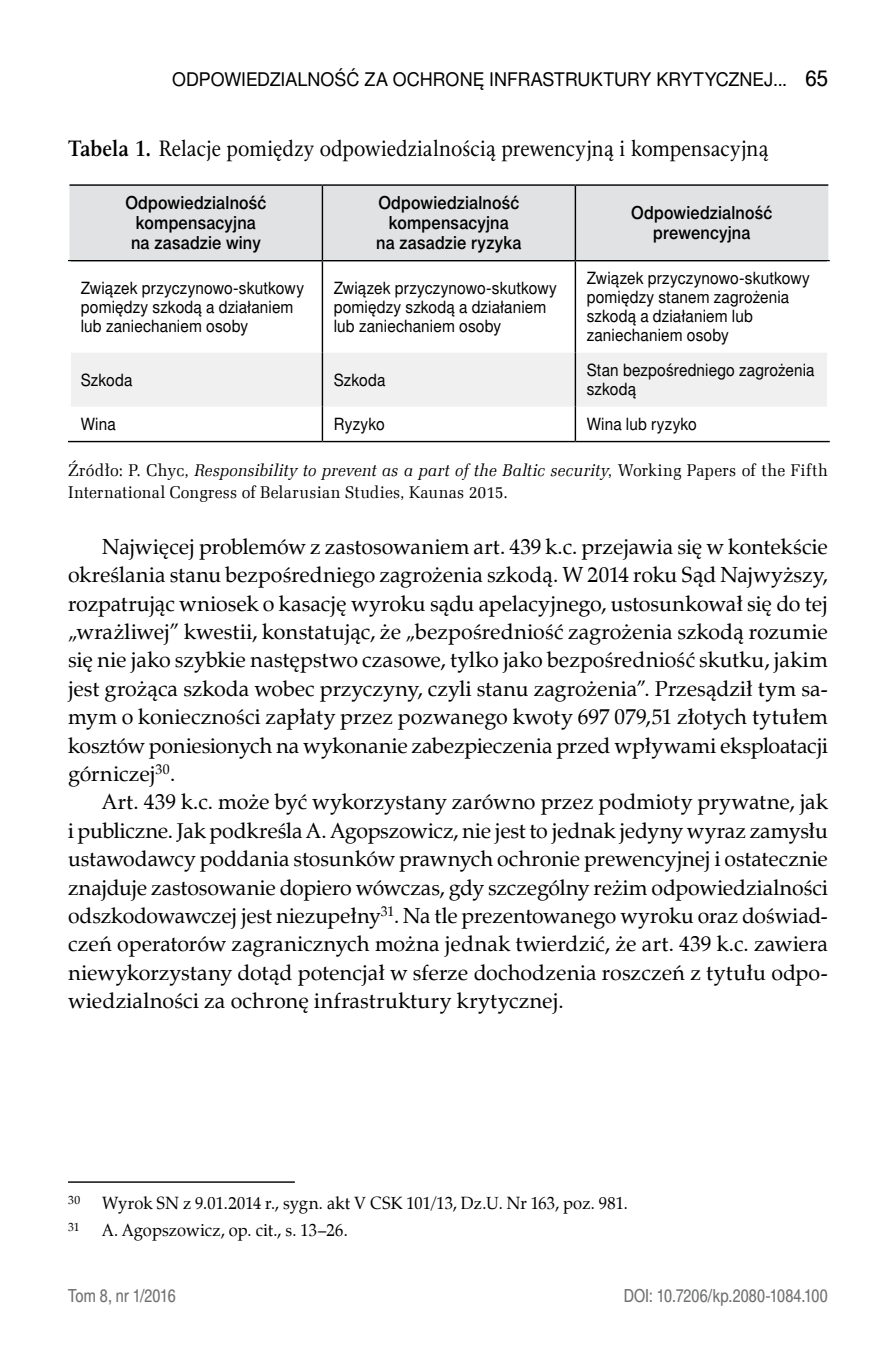
<style>
.page{position:relative;width:896px;height:1361px;background:#fff}
.page>*{position:absolute;margin:0;border:0;box-sizing:border-box;transform-origin:0 0}
.t1{font:22px "Classic EFN";color:#000;scale:.9 1}
.t2{font:21.4px/28.4px "Zapf Calligr EU";letter-spacing:.005em;color:#000;text-align:justify}
.t3{font:19px "Switzer EFN";color:#000;scale:.95 1}
.t4{font:18px/20px "Switzer EFN Medium";letter-spacing:.01em;color:#000;text-align:center;scale:.9 1}
.t5{font:18px "Switzer Cnd EFN";letter-spacing:.005em;color:#707172}
.t6{font:17.4px "Zapf Calligr EU";letter-spacing:.01em;color:#000;scale:.95 1}
.t7{font:17px/19px "Switzer EFN";letter-spacing:.01em;color:#000;scale:.9 1}
.t8{font:17px/22px "Zapf Ellipt EU";letter-spacing:.01em;color:#000;scale:.95 1}
.t9{font:11.6px "Zapf Calligr EU";color:#000}
.s1{font-family:"Switzer Cnd EFN";font-size:22px}
.s2{font-weight:700}
.s3{font-style:italic}
</style>
<div class="page">
<div style="left:69px;top:186px;width:759px;height:74px;background:#e1e2e3"></div>
<div style="left:71px;top:353px;width:756px;height:54px;background:#f0f0f1"></div>
<hr style="left:68px;top:260px;width:254px;height:1px;background:#000">
<hr style="left:322px;top:260px;width:253px;height:1px;background:#000">
<hr style="left:575px;top:260px;width:255px;height:1px;background:#000">
<hr style="left:69px;top:184px;width:253px;height:2px;background:#000">
<hr style="left:322px;top:184px;width:253px;height:2px;background:#000">
<hr style="left:575px;top:184px;width:253px;height:2px;background:#000">
<hr style="left:322px;top:261px;width:1px;height:92px;background:#000">
<hr style="left:575px;top:261px;width:1px;height:92px;background:#000">
<hr style="left:322px;top:353px;width:1px;height:54px;background:#000">
<hr style="left:575px;top:353px;width:1px;height:54px;background:#000">
<hr style="left:322px;top:407px;width:1px;height:34px;background:#000">
<hr style="left:575px;top:407px;width:1px;height:34px;background:#000">
<hr style="left:68px;top:441px;width:254px;height:1px;background:#000">
<hr style="left:322px;top:441px;width:253px;height:1px;background:#000">
<hr style="left:575px;top:441px;width:255px;height:1px;background:#000">
<hr style="left:322px;top:186px;width:1px;height:74px;background:#000">
<hr style="left:575px;top:186px;width:1px;height:74px;background:#000">
<hr style="left:68px;top:1181px;width:227px;height:1px;background:#000">
<p class="t3" style="left:172px;top:68px;width:692px">ODPOWIEDZIALNOŚĆ ZA OCHRONĘ INFRASTRUKTURY KRYTYCZNEJ... <span class="s1">65</span></p>
<p class="t1" style="left:68px;top:136px;width:780px"><span class="s2">Tabela 1.</span> Relacje pomiędzy odpowiedzialnością prewencyjną i kompensacyjną</p>
<p class="t4" style="left:125px;top:193px;width:158px">Odpowiedzialność kompensacyjna na zasadzie winy</p>
<p class="t4" style="left:376px;top:193px;width:163px">Odpowiedzialność kompensacyjna<br>na zasadzie ryzyka</p>
<p class="t4" style="left:631px;top:203px;width:158px">Odpowiedzialność prewencyjna</p>
<p class="t7" style="left:81px;top:278px;width:249px">Związek przyczynowo-skutkowy pomiędzy szkodą a działaniem lub zaniechaniem osoby</p>
<p class="t7" style="left:334px;top:278px;width:249px">Związek przyczynowo-skutkowy pomiędzy szkodą a działaniem lub zaniechaniem osoby</p>
<p class="t7" style="left:587px;top:269px;width:249px">Związek przyczynowo-skutkowy pomiędzy stanem zagrożenia szkodą a działaniem lub zaniechaniem osoby</p>
<p class="t7" style="left:81px;top:370px;width:59px">Szkoda</p>
<p class="t7" style="left:334px;top:370px;width:59px">Szkoda</p>
<p class="t7" style="left:587px;top:361px;width:255px">Stan bezpośredniego zagrożenia szkodą</p>
<p class="t7" style="left:81px;top:415px;width:40px">Wina</p>
<p class="t7" style="left:334px;top:415px;width:58px">Ryzyko</p>
<p class="t7" style="left:587px;top:415px;width:124px">Wina lub ryzyko</p>
<p class="t8" style="left:68px;top:459px;width:801px">Źródło: P. Chyc, <span class="s3">Responsibility to prevent as a part of the Baltic security</span>, Working Papers of the Fifth<br>International Congress of Belarusian Studies, Kaunas 2015.</p>
<p class="t2" style="left:68px;top:533px;width:761px;text-indent:34px">Najwięcej problemów z zastosowaniem art. 439 k.c. przejawia się w kontekście określania stanu bezpośredniego zagrożenia szkodą. W 2014 roku Sąd Najwyższy, rozpatrując wniosek o kasację wyroku sądu apelacyjnego, ustosunkował się do tej „wrażliwej” kwestii, konstatując, że „bezpośredniość zagrożenia szkodą rozumie się nie jako szybkie następstwo czasowe, tylko jako bezpośredniość skutku, jakim jest grożąca szkoda wobec przyczyny, czyli stanu zagrożenia”. Przesądził tym sa&shy;mym o konieczności zapłaty przez pozwanego kwoty 697 079,51 złotych tytułem kosztów poniesionych na wykonanie zabezpieczenia przed wpływami eksploatacji górniczej<sup>30</sup>.</p>
<p class="t2" style="left:68px;top:788px;width:761px;text-indent:34px">Art. 439 k.c. może być wykorzystany zarówno przez podmioty prywatne, jak i publiczne. Jak podkreśla A. Agopszowicz, nie jest to jednak jedyny wyraz zamysłu ustawodawcy poddania stosunków prawnych ochronie prewencyjnej i ostatecznie znajduje zastosowanie dopiero wówczas, gdy szczególny reżim odpowiedzialności odszkodowawczej jest niezupełny<sup>31</sup>. Na tle prezentowanego wyroku oraz doświad&shy;czeń operatorów zagranicznych można jednak twierdzić, że art. 439 k.c. zawiera niewykorzystany dotąd potencjał w sferze dochodzenia roszczeń z tytułu odpo&shy;wiedzialności za ochronę infrastruktury krytycznej.</p>
<p class="t9" style="left:68px;top:1193px;width:14px">30</p>
<p class="t6" style="left:102px;top:1192px;width:555px">Wyrok SN z 9.01.2014 r., sygn. akt V CSK 101/13, Dz.U. Nr 163, poz. 981.</p>
<p class="t9" style="left:68px;top:1220px;width:13px">31</p>
<p class="t6" style="left:102px;top:1219px;width:260px">A. Agopszowicz, op. cit., s. 13–26.</p>
<p class="t5" style="left:68px;top:1285px;width:109px">Tom 8, nr 1/2016</p>
<p class="t5" style="left:624px;top:1285px;width:206px">DOI: 10.7206/kp.2080-1084.100</p>
</div>
